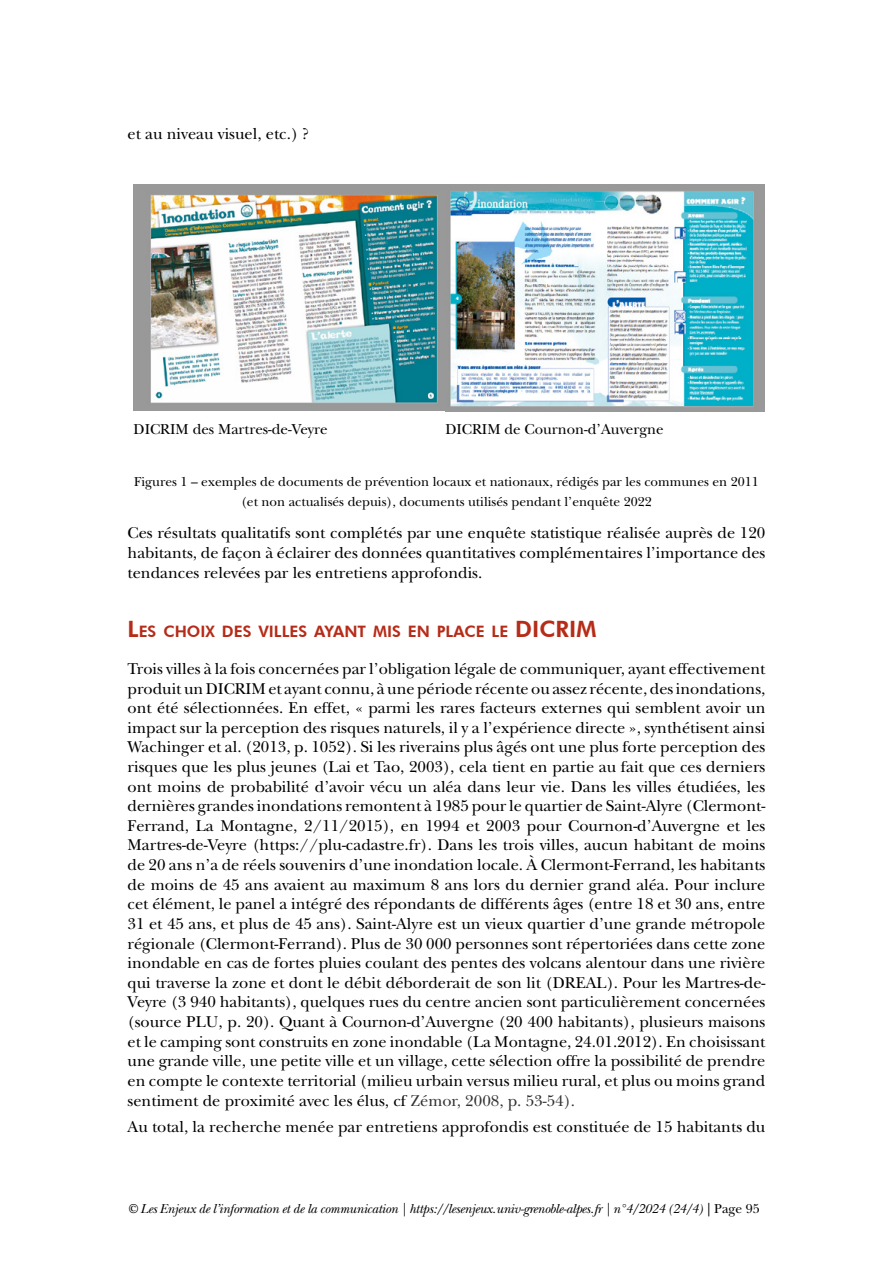
<style>
.page{position:relative;width:893px;height:1263px;background:#fff}
.page>*{position:absolute;margin:0;border:0;box-sizing:border-box;transform-origin:0 0}
.t1{font:16.35px/19.6px "New Baskerville Std";color:#000;text-align:justify}
.t2{font:800 15.75px "Futura BT";color:#b62c18}
.t3{font:15px "New Baskerville Std";color:#000}
.t4{font:13.5px/19.6px "New Baskerville Std";color:#000;text-align:center}
.t5{font:italic 13.5px "New Baskerville Std";letter-spacing:-.02em;color:#000}
.s1{font-size:22.5px}
.s2{color:#323232}
.s3{font-style:normal}
</style>
<div class="page">
<img style="left:134px;top:185px;width:311px;height:226px">
<img style="left:445px;top:185px;width:319px;height:227px">
<p class="t1" style="left:128px;top:124px;width:183px">et au niveau visuel, etc.) ?</p>
<p class="t3" style="left:134px;top:420px;width:196px">DICRIM des Martres-de-Veyre</p>
<p class="t3" style="left:445px;top:420px;width:220px">DICRIM de Cournon-d’Auvergne</p>
<p class="t4" style="left:134px;top:472px;width:626px">Figures 1 – exemples de documents de prévention locaux et nationaux, rédigés par les communes en 2011 (et non actualisés depuis), documents utilisés pendant l’enquête 2022</p>
<p class="t1" style="left:128px;top:523px;width:639px">Ces résultats qualitatifs sont complétés par une enquête statistique réalisée auprès de 120 habitants, de façon à éclairer des données quantitatives complémentaires l’importance des tendances relevées par les entretiens approfondis.</p>
<p class="t2" style="left:128px;top:622px;width:455px"><span class="s1">L</span>ES CHOIX DES VILLES AYANT MIS EN PLACE LE <span class="s1">DICRIM</span></p>
<p class="t1" style="left:128px;top:659px;width:639px">Trois villes à la fois concernées par l’obligation légale de communiquer, ayant effectivement produit un DICRIM et ayant connu, à une période récente ou assez récente, des inondations, ont été sélectionnées. En effet, « parmi les rares facteurs externes qui semblent avoir un impact sur la perception des risques naturels, il y a l’expérience directe », synthétisent ainsi Wachinger et al. (2013, p. 1052). Si les riverains plus âgés ont une plus forte perception des risques que les plus jeunes (Lai et Tao, 2003), cela tient en partie au fait que ces derniers ont moins de probabilité d’avoir vécu un aléa dans leur vie. Dans les villes étudiées, les dernières grandes inondations remontent à 1985 pour le quartier de Saint-Alyre (Clermont-Ferrand, La Montagne, 2/11/2015), en 1994 et 2003 pour Cournon-d’Auvergne et les Martres-de-Veyre (https://plu-cadastre.fr). Dans les trois villes, aucun habitant de moins de 20 ans n’a de réels souvenirs d’une inondation locale. À Clermont-Ferrand, les habitants de moins de 45 ans avaient au maximum 8 ans lors du dernier grand aléa. Pour inclure cet élément, le panel a intégré des répondants de différents âges (entre 18 et 30 ans, entre 31 et 45 ans, et plus de 45 ans). Saint-Alyre est un vieux quartier d’une grande métropole régionale (Clermont-Ferrand). Plus de 30 000 personnes sont répertoriées dans cette zone inondable en cas de fortes pluies coulant des pentes des volcans alentour dans une rivière qui traverse la zone et dont le débit déborderait de son lit (DREAL). Pour les Martres-de-Veyre (3 940 habitants), quelques rues du centre ancien sont particulièrement concernées (source PLU, p. 20). Quant à Cournon-d’Auvergne (20 400 habitants), plusieurs maisons et le camping sont construits en zone inondable (La Montagne, 24.01.2012). En choisissant une grande ville, une petite ville et un village, cette sélection offre la possibilité de prendre en compte le contexte territorial (milieu urbain versus milieu rural, et plus ou moins grand sentiment de proximité avec les élus, cf <span class="s2">Zémor, 2008, p. 53-54).</span></p>
<p class="t1" style="left:128px;top:1117px;width:639px">Au total, la recherche menée par entretiens approfondis est constituée de 15 habitants du</p>
<p class="t5" style="left:128px;top:1200px;width:634px">© Les Enjeux de l’information et de la communication | https://lesenjeux.univ-grenoble-alpes.fr | n°4/2024 (24/4) <span class="s3">| Page 95</span></p>
</div>
